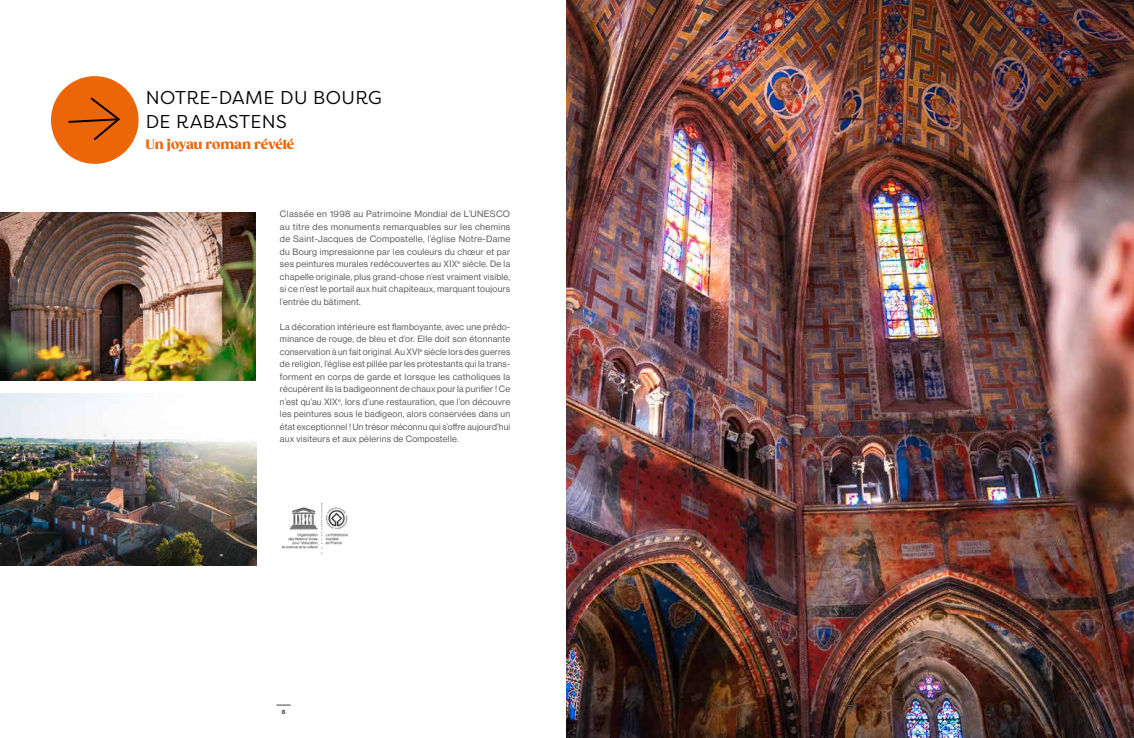
<style>
.page{position:relative;width:1134px;height:738px;background:#fff}
.page>*{position:absolute;margin:0;border:0;box-sizing:border-box;transform-origin:0 0}
.t1{font:18.5px/24px "Filson Pro";letter-spacing:.02em;color:#000}
.t2{font:900 13px "Gazpacho";letter-spacing:-.005em;color:#ec6608}
.t3{font:9px/12.5px "Neue Haas Display";letter-spacing:.03em;color:#575756;text-align:justify}
.t4{font:700 6px "Neue Haas Display";color:#474746}
</style>
<div class="page">
<img style="left:567px;top:0;width:567px;height:737px">
<img style="left:282px;top:503px;width:66px;height:50px">
<img style="left:0;top:212px;width:256px;height:168px">
<img style="left:0;top:393px;width:256px;height:172px">
<svg style="left:51px;top:76px;width:88px;height:88px"></svg>
<svg style="left:276px;top:704px;width:15px;height:1px"></svg>
<svg style="left:843px;top:704px;width:14px;height:1px"></svg>
<h1 class="t1" style="left:146px;top:85px;width:238px">NOTRE-DAME DU BOURG<br>DE RABASTENS</h1>
<h2 class="t2" style="left:146px;top:136px;width:150px">Un joyau roman révélé</h2>
<p class="t3" style="left:280px;top:207px;width:232px">Classée en 1998 au Patrimoine Mondial de L’UNESCO au titre des monuments remarquables sur les chemins de Saint-Jacques de Compostelle, l’église Notre-Dame du Bourg impressionne par les couleurs du chœur et par ses peintures murales redécouvertes au XIX<sup>e</sup> siècle. De la chapelle originale, plus grand-chose n’est vraiment visible, si ce n’est le portail aux huit chapiteaux, marquant toujours l’entrée du bâtiment.</p>
<p class="t3" style="left:280px;top:320px;width:232px">La décoration intérieure est flamboyante, avec une prédo&shy;minance de rouge, de bleu et d’or. Elle doit son étonnante conservation à un fait original. Au XVI<sup>e</sup> siècle lors des guerres de religion, l’église est pillée par les protestants qui la trans&shy;forment en corps de garde et lorsque les catholiques la récupèrent ils la badigeonnent de chaux pour la purifier ! Ce n’est qu’au XIX<sup>e</sup>, lors d’une restauration, que l’on découvre les peintures sous le badigeon, alors conservées dans un état exceptionnel ! Un trésor méconnu qui s’offre aujourd’hui aux visiteurs et aux pèlerins de Compostelle.</p>
<p class="t4" style="left:282px;top:707px;width:5px">8</p>
<p class="t4" style="left:849px;top:708px;width:5px">9</p>
</div>
